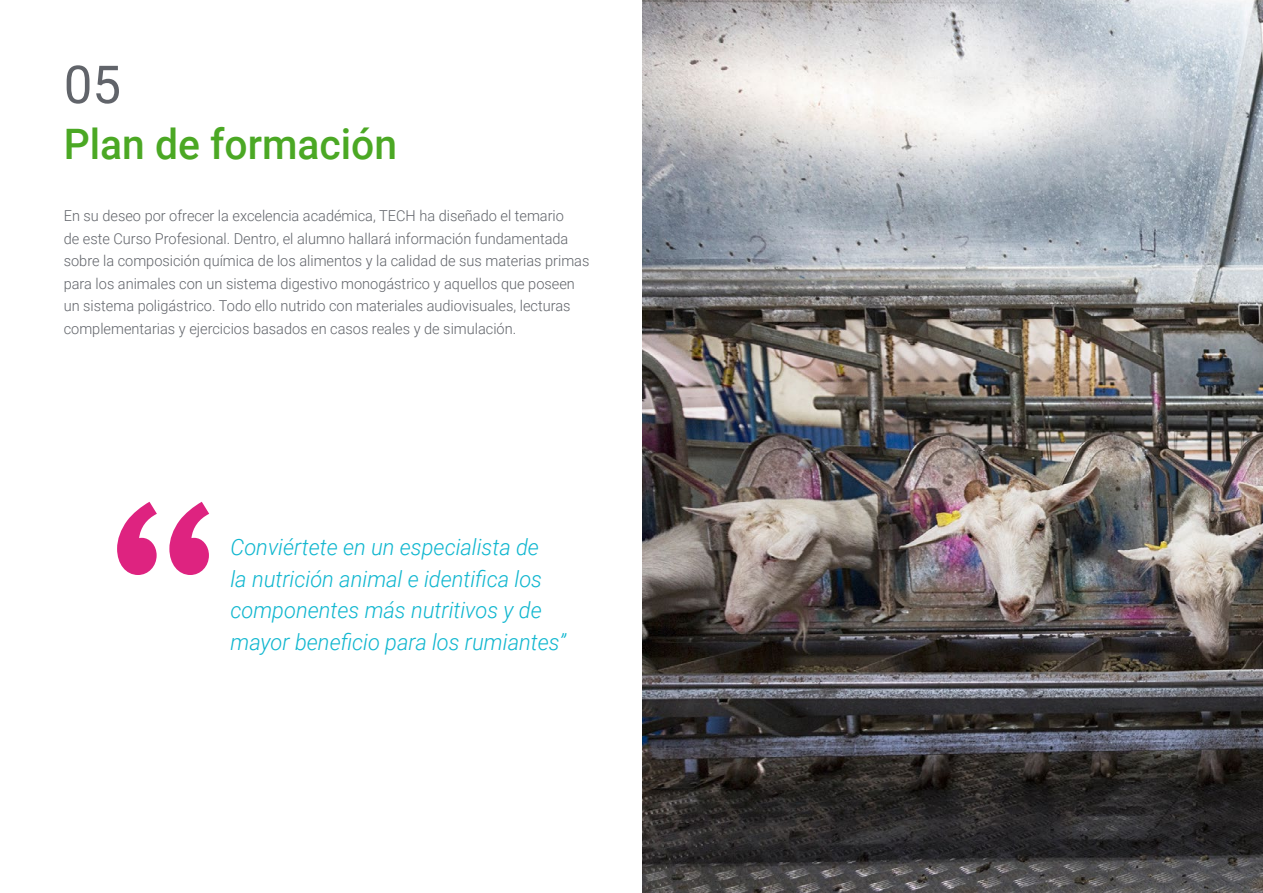
<style>
.page{position:relative;width:1263px;height:893px;background:#fff}
.page>*{position:absolute;margin:0;border:0;box-sizing:border-box;transform-origin:0 0}
.t1{font:52.5px "Roboto";color:#61646a}
.t2{font:500 42px "Roboto";color:#4ba824}
.t3{font:italic 300 22.5px/31.5px "Roboto";color:#0fb6cf}
.t4{font:300 15px/22.5px "Roboto";color:#61646a}
</style>
<div class="page">
<svg style="left:117px;top:502px;width:92px;height:73px"></svg>
<img style="left:642px;top:0;width:621px;height:893px">
<h1 class="t1" style="left:64px;top:48px;width:59px">05</h1>
<h2 class="t2" style="left:64px;top:115px;width:335px">Plan de formación</h2>
<p class="t4" style="left:64px;top:204px;width:527px">En su deseo por ofrecer la excelencia académica, TECH ha diseñado el temario<br>de este Curso Profesional. Dentro, el alumno hallará información fundamentada sobre la composición química de los alimentos y la calidad de sus materias primas para los animales con un sistema digestivo monogástrico y aquellos que poseen un sistema poligástrico. Todo ello nutrido con materiales audiovisuales, lecturas complementarias y ejercicios basados en casos reales y de simulación.</p>
<h3 class="t3" style="left:230px;top:531px;width:337px">Conviértete en un especialista de<br>la nutrición animal e identifica los componentes más nutritivos y de mayor beneficio para los rumiantes”</h3>
</div>
